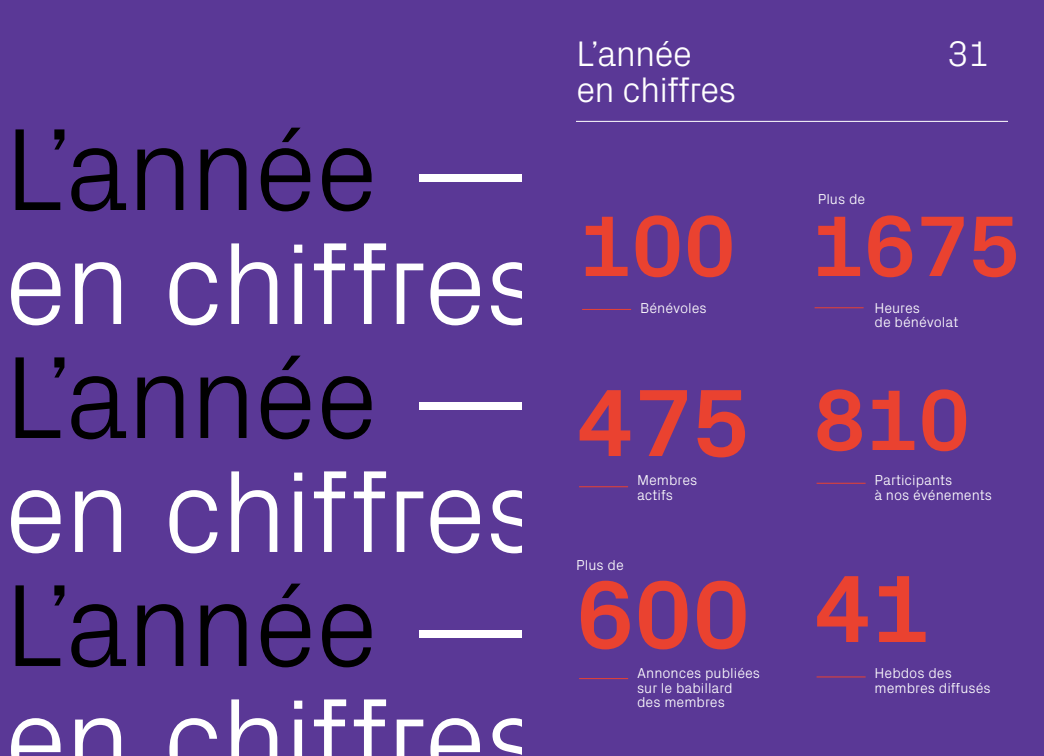
<style>
.page{position:relative;width:1044px;height:756px;background:#fff}
.page>*{position:absolute;margin:0;border:0;box-sizing:border-box;transform-origin:0 0}
.t1{font:300 118.5px/114px "Px Grotesk";letter-spacing:-.025em;color:#fff;text-align:justify}
.t2{font:700 96.8px "Px Grotesk";color:#ea4230}
.t3{font:700 87.1px "Px Grotesk";color:#ea4230}
.t4{font:300 36px/36px "Px Grotesk";letter-spacing:-.025em;color:#fff}
.t5{font:300 14.5px/14.5px "Px Grotesk";color:#fff}
.s1{color:#000}
</style>
<div class="page">
<div style="left:0;top:0;width:524px;height:756px;background:#5a3896"></div>
<div style="left:522px;top:0;width:522px;height:756px;background:#5a3896"></div>
<hr style="left:576px;top:121px;width:432px;height:1px;background:#fff">
<hr style="left:817px;top:483px;width:49px;height:1px;background:#ea4230">
<hr style="left:579px;top:486px;width:49px;height:1px;background:#ea4230">
<hr style="left:582px;top:309px;width:49px;height:1px;background:#ea4230">
<hr style="left:579px;top:678px;width:49px;height:1px;background:#ea4230">
<hr style="left:815px;top:307px;width:49px;height:1px;background:#ea4230">
<hr style="left:817px;top:677px;width:49px;height:1px;background:#ea4230">
<h1 class="t1" style="left:4px;top:102px;width:541px"><span class="s1">L’année</span> — en chiffres <span class="s1">L’année</span> — en chiffres <span class="s1">L’année</span> — en chiffres</h1>
<h3 class="t4" style="left:576px;top:33px;width:162px">L’année en chiffres</h3>
<h3 class="t4" style="left:947px;top:33px;width:44px">31</h3>
<h3 class="t3" style="left:579px;top:183px;width:158px">100</h3>
<p class="t5" style="left:640px;top:299px;width:68px">Bénévoles</p>
<h2 class="t2" style="left:576px;top:353px;width:176px">475</h2>
<p class="t5" style="left:637px;top:472px;width:62px">Membres actifs</p>
<p class="t5" style="left:576px;top:557px;width:49px">Plus de</p>
<h2 class="t2" style="left:576px;top:545px;width:176px">600</h2>
<p class="t5" style="left:637px;top:665px;width:125px">Annonces publiées sur le babillard<br>des membres</p>
<p class="t5" style="left:818px;top:191px;width:49px">Plus de</p>
<h3 class="t3" style="left:812px;top:183px;width:211px">1675</h3>
<p class="t5" style="left:875px;top:299px;width:85px">Heures<br>de bénévolat</p>
<h3 class="t3" style="left:814px;top:357px;width:158px">810</h3>
<p class="t5" style="left:875px;top:472px;width:119px">Participants<br>à nos événements</p>
<h2 class="t2" style="left:814px;top:539px;width:118px">41</h2>
<p class="t5" style="left:875px;top:665px;width:118px">Hebdos des membres diffusés</p>
</div>
